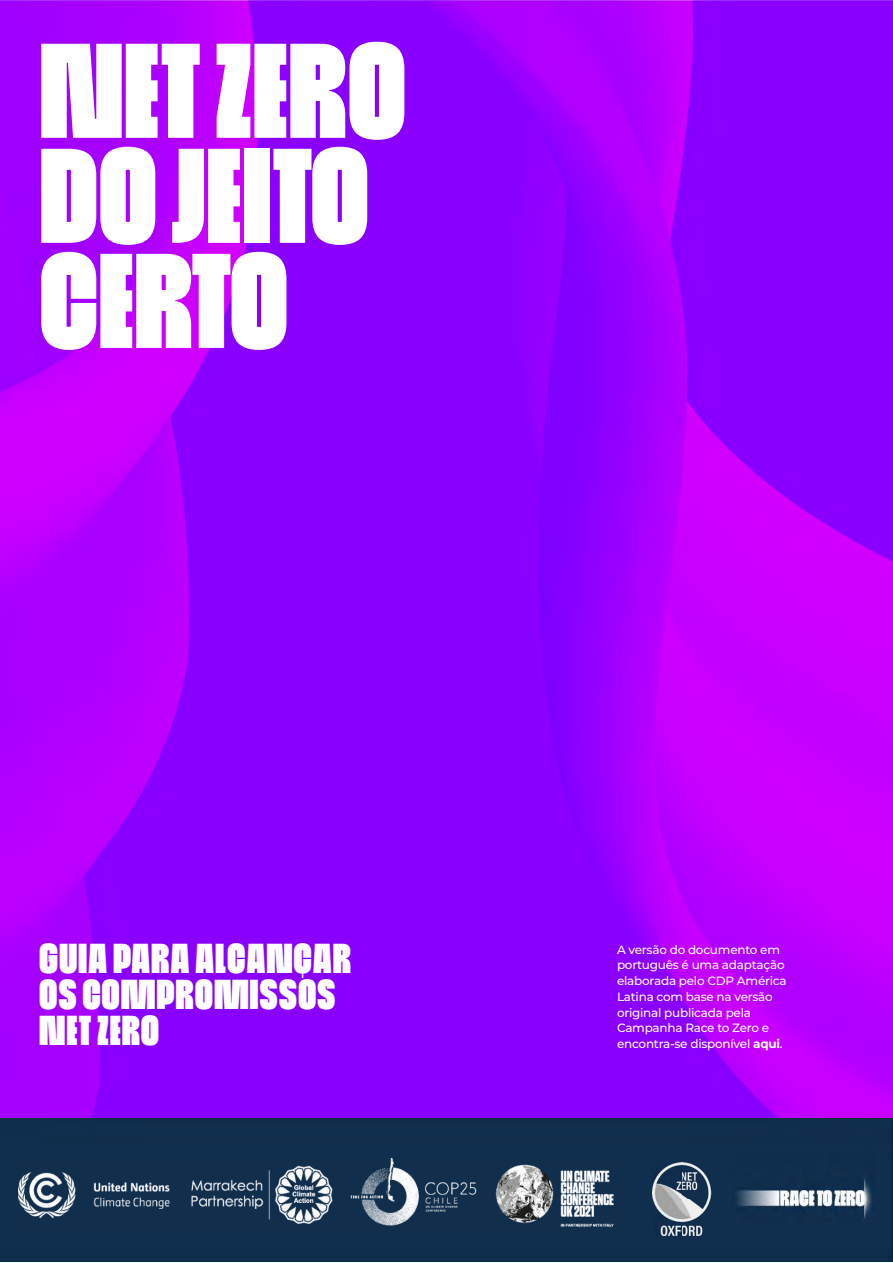
<style>
.page{position:relative;width:893px;height:1263px;background:#fff}
.page>*{position:absolute;margin:0;border:0;box-sizing:border-box;transform-origin:0 0}
.t1{font:135px/105px "Cinderblock 50";color:#fff}
.t2{font:42px/36px "Cinderblock 50";letter-spacing:.02em;color:#fff}
.t3{font:500 12px/15.8px "Montserrat";letter-spacing:-.02em;color:#fff}
.s1{font-weight:700}
</style>
<div class="page">
<div style="left:0;top:1117px;width:893px;height:145px;background:#102e4d"></div>
<img style="left:0;top:0;width:893px;height:1117px">
<img style="left:18px;top:1158px;width:611px;height:73px">
<img style="left:730px;top:1142px;width:146px;height:80px">
<img style="left:652px;top:1163px;width:60px;height:72px">
<h1 class="t1" style="left:39px;top:38px;width:369px">NET ZERO<br>DO JEITO<br>CERTO</h1>
<h2 class="t2" style="left:39px;top:940px;width:314px">GUIA PARA ALCANÇAR<br>OS COMPROMISSOS<br>NET ZERO</h2>
<p class="t3" style="left:617px;top:941px;width:171px">A versão do documento em português é uma adaptação elaborada pelo CDP América<br>Latina com base na versão original publicada pela<br>Campanha Race to Zero e encontra-se disponível <span class="s1">aqui</span>.</p>
</div>
